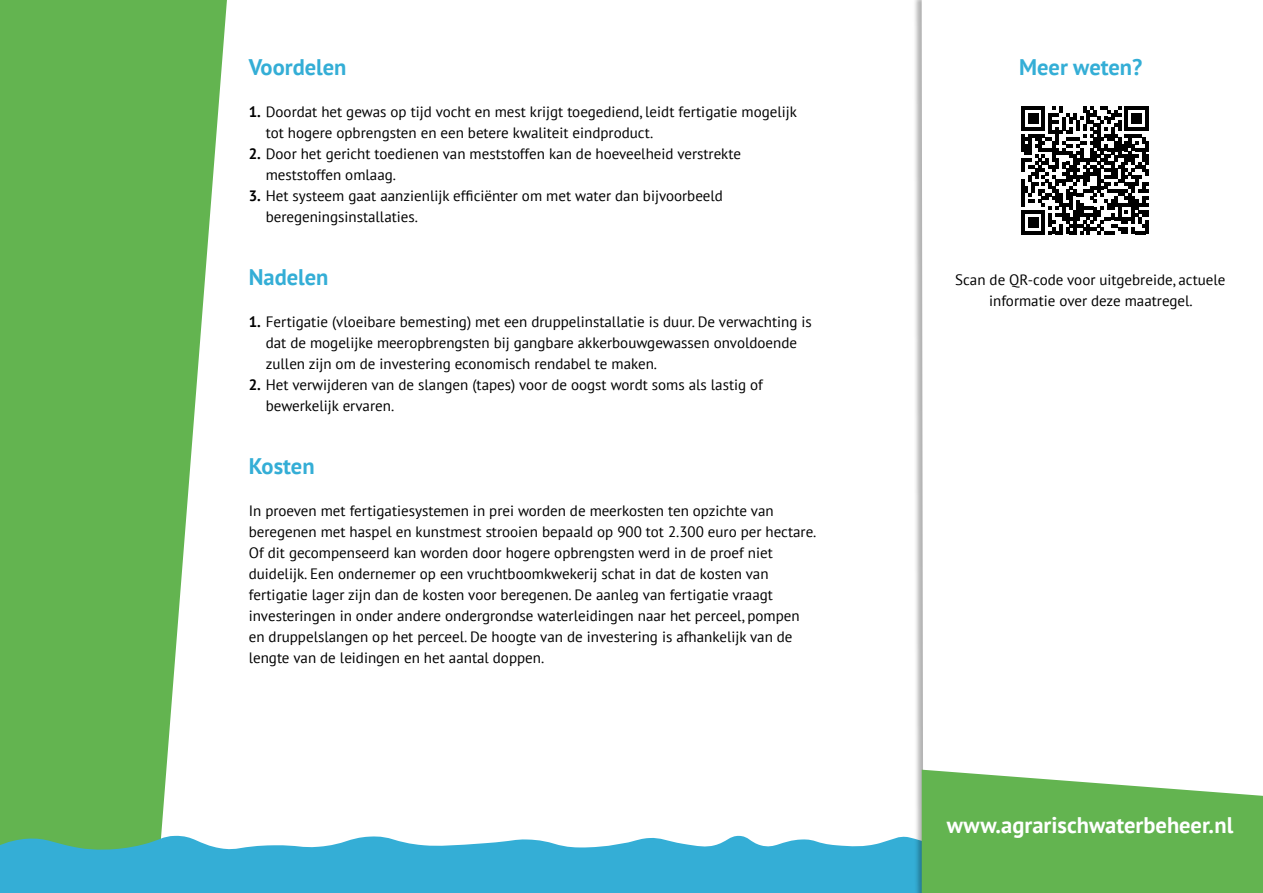
<style>
.page{position:relative;width:1263px;height:893px;background:#fff}
.page>*{position:absolute;margin:0;border:0;box-sizing:border-box;transform-origin:0 0}
.tussenkop{font:700 22.5px "PT Sans";color:#34aed6}
.t1{font:700 22.5px "PT Sans";color:#fff}
.t2{font:15px/21px "PT Sans";color:#000}
.s1{font-weight:700}
</style>
<div class="page">
<svg style="left:0;top:0;width:227px;height:835px;background:#79be69"></svg>
<svg style="left:0;top:835px;width:913px;height:58px;background:#4cb7d6"></svg>
<div style="left:913px;top:0;width:350px;height:893px;background:#000;opacity:.3"></div>
<svg style="left:922px;top:0;width:341px;height:770px"></svg>
<svg style="left:922px;top:770px;width:341px;height:123px;background:#73bb62"></svg>
<hr style="left:1021px;top:106px;width:3px;height:25px;background:#000">
<hr style="left:1021px;top:134px;width:3px;height:17px;background:#000">
<hr style="left:1021px;top:158px;width:3px;height:14px;background:#000">
<hr style="left:1021px;top:179px;width:3px;height:28px;background:#000">
<hr style="left:1021px;top:210px;width:3px;height:24px;background:#000">
<svg style="left:1024px;top:106px;width:125px;height:128px"></svg>
<hr style="left:1145px;top:220px;width:4px;height:14px;background:#000">
<p class="tussenkop" style="left:249px;top:52px;width:99px">Voordelen</p>
<p class="t2" style="left:266px;top:101px;width:533px;text-indent:-17px"><span class="s1">1.</span> Doordat het gewas op tijd vocht en mest krijgt toegediend, leidt fertigatie mogelijk tot hogere opbrengsten en een betere kwaliteit eindproduct.</p>
<p class="t2" style="left:266px;top:143px;width:477px;text-indent:-17px"><span class="s1">2.</span> Door het gericht toedienen van meststoffen kan de hoeveelheid verstrekte meststoffen omlaag.</p>
<p class="t2" style="left:266px;top:185px;width:459px;text-indent:-17px"><span class="s1">3.</span> Het systeem gaat aanzienlijk efficiënter om met water dan bijvoorbeeld beregeningsinstallaties.</p>
<p class="tussenkop" style="left:249px;top:262px;width:81px">Nadelen</p>
<p class="t2" style="left:266px;top:311px;width:548px;text-indent:-17px"><span class="s1">1.</span> Fertigatie (vloeibare bemesting) met een druppelinstallatie is duur. De verwachting is dat de mogelijke meeropbrengsten bij gangbare akkerbouwgewassen onvoldoende zullen zijn om de investering economisch rendabel te maken.</p>
<p class="t2" style="left:266px;top:374px;width:498px;text-indent:-17px"><span class="s1">2.</span> Het verwijderen van de slangen (tapes) voor de oogst wordt soms als lastig of bewerkelijk ervaren.</p>
<p class="tussenkop" style="left:249px;top:451px;width:67px">Kosten</p>
<p class="t2" style="left:249px;top:500px;width:569px">In proeven met fertigatiesystemen in prei worden de meerkosten ten opzichte van beregenen met haspel en kunstmest strooien bepaald op 900 tot 2.300 euro per hectare.<br>Of dit gecompenseerd kan worden door hogere opbrengsten werd in de proef niet duidelijk. Een ondernemer op een vruchtboomkwekerij schat in dat de kosten van fertigatie lager zijn dan de kosten voor beregenen. De aanleg van fertigatie vraagt investeringen in onder andere ondergrondse waterleidingen naar het perceel, pompen en druppelslangen op het perceel. De hoogte van de investering is afhankelijk van de lengte van de leidingen en het aantal doppen.</p>
<p class="tussenkop" style="left:1019px;top:52px;width:125px">Meer weten?</p>
<p class="t2" style="left:955px;top:269px;width:272px;text-align:center">Scan de QR-code voor uitgebreide, actuele informatie over deze maatregel.</p>
<p class="t1" style="left:947px;top:810px;width:288px">www.agrarischwaterbeheer.nl</p>
</div>
